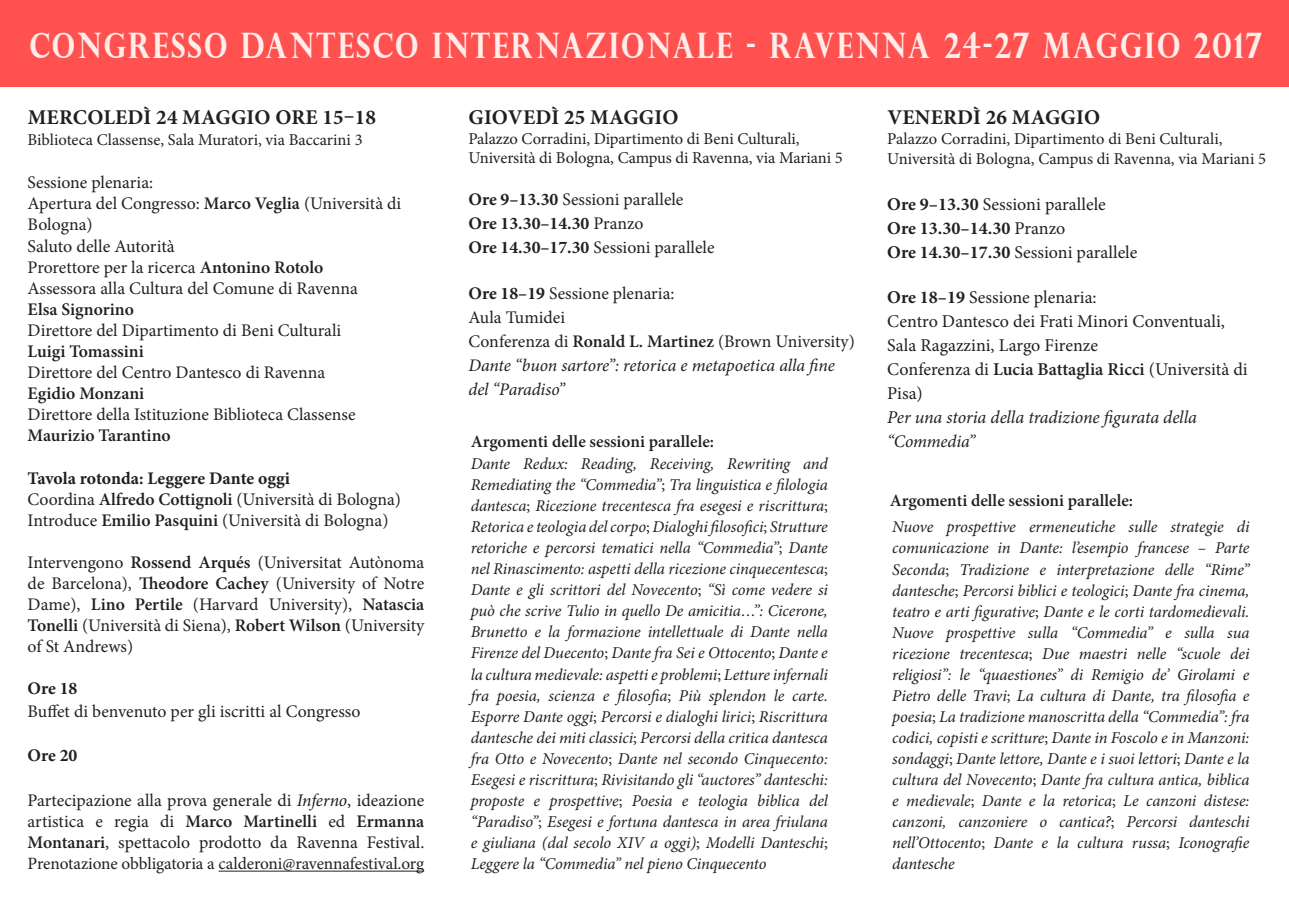
<style>
.page{position:relative;width:1289px;height:919px;background:#fff}
.page>*{position:absolute;margin:0;border:0;box-sizing:border-box;transform-origin:0 0}
.t1{font:700 35.1px "Perpetua Titling";letter-spacing:.07em;color:#ffedea;scale:.81 1}
.t2{font:700 21px "Minion Pro";letter-spacing:.01em;color:#231f20}
.t3{font:18px/24px "Minion Pro";color:#231f20}
.t4{font:17.7px/21px "Minion Pro";color:#231f20}
.t5{font:italic 17.7px/24px "Minion Pro";letter-spacing:-.005em;color:#231f20}
.t6{font:700 17.7px "Minion Pro";color:#231f20}
.t7{font:600 17.25px "Minion Pro";color:#231f20}
.t8{font:17.25px "Minion Pro";letter-spacing:-.005em;color:#231f20}
.t9{font:italic 16.5px/21px "Minion Pro";letter-spacing:-.005em;color:#231f20;text-align:justify}
.t10{font:16.5px/19.8px "Minion Pro";letter-spacing:-.005em;color:#231f20}
.s1{font-weight:600}
.s2{font-weight:700}
.s3{font-style:italic}
.s4{font-weight:700;font-style:normal}
.s5{font-style:normal}
.s6{font-weight:600;font-style:normal}
</style>
<div class="page">
<div style="left:0;top:0;width:1288px;height:86px;background:#ff5150"></div>
<hr style="left:219px;top:870px;width:205px;height:1px;background:#231f20">
<p class="t1" style="left:29px;top:23px;width:1522px">CONGRESSO DANTESCO INTERNAZIONALE - RAVENNA 24-27 MAGGIO 2017</p>
<p class="t2" style="left:28px;top:102px;width:350px">MERCOLEDÌ 24 MAGGIO ORE 15–18</p>
<p class="t10" style="left:28px;top:130px;width:336px">Biblioteca Classense, Sala Muratori, via Baccarini 3</p>
<p class="t4" style="left:28px;top:171px;width:375px">Sessione plenaria:<br>Apertura del Congresso: <span class="s1">Marco Veglia</span> (Università di<br>Bologna)</p>
<p class="t3" style="left:28px;top:234px;width:149px">Saluto delle Autorità</p>
<p class="t4" style="left:28px;top:257px;width:332px">Prorettore per la ricerca <span class="s1">Antonino Rotolo<br></span>Assessora alla Cultura del Comune di Ravenna<br><span class="s1">Elsa Signorino<br></span>Direttore del Dipartimento di Beni Culturali<br><span class="s1">Luigi Tomassini<br></span>Direttore del Centro Dantesco di Ravenna<br><span class="s1">Egidio Monzani<br></span>Direttore della Istituzione Biblioteca Classense<br><span class="s1">Maurizio Tarantino</span></p>
<p class="t4" style="left:28px;top:467px;width:375px"><span class="s2">Tavola rotonda: Leggere Dante oggi<br></span>Coordina <span class="s1">Alfredo Cottignoli</span> (Università di Bologna)<br>Introduce <span class="s1">Emilio Pasquini</span> (Università di Bologna)</p>
<p class="t4" style="left:28px;top:552px;width:398px;text-align:justify">Intervengono <span class="s1">Rossend Arqués</span> (Universitat Autònoma de Barcelona), <span class="s1">Theodore Cachey</span> (University of Notre Dame), <span class="s1">Lino Pertile</span> (Harvard University), <span class="s1">Natascia Tonelli</span> (Università di Siena), <span class="s1">Robert Wilson</span> (University of St Andrews)</p>
<p class="t4" style="left:28px;top:677px;width:334px;line-height:22.5px"><span class="s2">Ore 18<br></span>Buffet di benvenuto per gli iscritti al Congresso</p>
<p class="t6" style="left:28px;top:742px;width:51px">Ore 20</p>
<p class="t4" style="left:28px;top:790px;width:398px;text-align:justify">Partecipazione alla prova generale di <span class="s3">Inferno</span>, ideazione artistica e regia di <span class="s1">Marco Martinelli</span> ed <span class="s1">Ermanna Montanari</span>, spettacolo prodotto da Ravenna Festival.</p>
<p class="t8" style="left:28px;top:852px;width:398px">Prenotazione obbligatoria a calderoni@ravennafestival.org</p>
<p class="t2" style="left:468px;top:102px;width:211px">GIOVEDÌ 25 MAGGIO</p>
<p class="t10" style="left:468px;top:128px;width:376px">Palazzo Corradini, Dipartimento di Beni Culturali,<br>Università di Bologna, Campus di Ravenna, via Mariani 5</p>
<p class="t4" style="left:468px;top:188px;width:247px;line-height:24px"><span class="s2">Ore 9–13.30</span> Sessioni parallele<br><span class="s2">Ore 13.30–14.30</span> Pranzo<br><span class="s2">Ore 14.30–17.30</span> Sessioni parallele</p>
<p class="t5" style="left:468px;top:281px;width:388px"><span class="s4">Ore 18–19</span> <span class="s5">Sessione plenaria:<br>Aula Tumidei<br>Conferenza di</span> <span class="s6">Ronald L. Martinez</span> <span class="s5">(Brown University)<br></span>Dante “buon sartore”: retorica e metapoetica alla fine del “Paradiso”</p>
<p class="t7" style="left:470px;top:429px;width:245px">Argomenti delle sessioni parallele:</p>
<p class="t9" style="left:470px;top:453px;width:359px">Dante Redux: Reading, Receiving, Rewriting and Remediating the “Commedia”<span class="s5">;</span> Tra linguistica e filologia dantesca<span class="s5">;</span> Ricezione trecentesca fra esegesi e riscrittura<span class="s5">; </span>Retorica e teologia del corpo<span class="s5">;</span> Dialoghi filosofici<span class="s5">;</span> Strutture retoriche e percorsi tematici nella “Commedia”<span class="s5">;</span> Dante nel Rinascimento: aspetti della ricezione cinquecentesca<span class="s5">; </span>Dante e gli scrittori del Novecento<span class="s5">;</span> “Sì come vedere si può che scrive Tulio in quello De amicitia…”: Cicerone, Brunetto e la formazione intellettuale di Dante nella Firenze del Duecento<span class="s5">;</span> Dante fra Sei e Ottocento<span class="s5">;</span> Dante e la cultura medievale: aspetti e problemi<span class="s5">;</span> Letture infernali fra poesia, scienza e filosofia<span class="s5">;</span> Più splendon le carte.<br>Esporre Dante oggi<span class="s5">;</span> Percorsi e dialoghi lirici<span class="s5">;</span> Riscrittura dantesche dei miti classici<span class="s5">;</span> Percorsi della critica dantesca fra Otto e Novecento<span class="s5">;</span> Dante nel secondo Cinquecento:<br>Esegesi e riscrittura<span class="s5">;</span> Rivisitando gli “auctores” danteschi: proposte e prospettive<span class="s5">;</span> Poesia e teologia biblica del “Paradiso”<span class="s5">;</span> Esegesi e fortuna dantesca in area friulana e giuliana (dal secolo XIV a oggi)<span class="s5">;</span> Modelli Danteschi<span class="s5">; </span>Leggere la “Commedia” nel pieno Cinquecento</p>
<p class="t2" style="left:887px;top:102px;width:214px">VENERDÌ 26 MAGGIO</p>
<p class="t10" style="left:887px;top:128px;width:380px;line-height:20.7px">Palazzo Corradini, Dipartimento di Beni Culturali,<br>Università di Bologna, Campus di Ravenna, via Mariani 5</p>
<p class="t3" style="left:887px;top:192px;width:252px"><span class="s2">Ore 9–13.30</span> Sessioni parallele<br><span class="s2">Ore 13.30–14.30</span> Pranzo<br><span class="s2">Ore 14.30–17.30</span> Sessioni parallele</p>
<p class="t3" style="left:887px;top:285px;width:362px"><span class="s2">Ore 18–19</span> Sessione plenaria:<br>Centro Dantesco dei Frati Minori Conventuali, Sala Ragazzini, Largo Firenze<br>Conferenza di <span class="s1">Lucia Battaglia Ricci</span> (Università di Pisa)<br><span class="s3">Per una storia della tradizione figurata della</span></p>
<p class="t5" style="left:887px;top:429px;width:89px">“Commedia”</p>
<p class="t7" style="left:889px;top:489px;width:245px">Argomenti delle sessioni parallele:</p>
<p class="t9" style="left:892px;top:516px;width:359px">Nuove prospettive ermeneutiche sulle strategie di comunicazione in Dante: l’esempio francese – Parte Seconda<span class="s5">;</span> Tradizione e interpretazione delle “Rime” dantesche<span class="s5">;</span> Percorsi biblici e teologici<span class="s5">;</span> Dante fra cinema, teatro e arti figurative<span class="s5">;</span> Dante e le corti tardomedievali.<br>Nuove prospettive sulla “Commedia” e sulla sua ricezione trecentesca<span class="s5">;</span> Due maestri nelle “scuole dei religiosi”: le “quaestiones” di Remigio de’ Girolami e Pietro delle Travi<span class="s5">;</span> La cultura di Dante, tra filosofia e poesia<span class="s5">;</span> La tradizione manoscritta della “Commedia”: fra codici, copisti e scritture<span class="s5">;</span> Dante in Foscolo e in Manzoni: sondaggi<span class="s5">;</span> Dante lettore, Dante e i suoi lettori<span class="s5">;</span> Dante e la cultura del Novecento<span class="s5">;</span> Dante fra cultura antica, biblica e medievale<span class="s5">;</span> Dante e la retorica<span class="s5">;</span> Le canzoni distese: canzoni, canzoniere o cantica?<span class="s5">;</span> Percorsi danteschi nell’Ottocento<span class="s5">;</span> Dante e la cultura russa<span class="s5">;</span> Iconografie dantesche</p>
</div>
